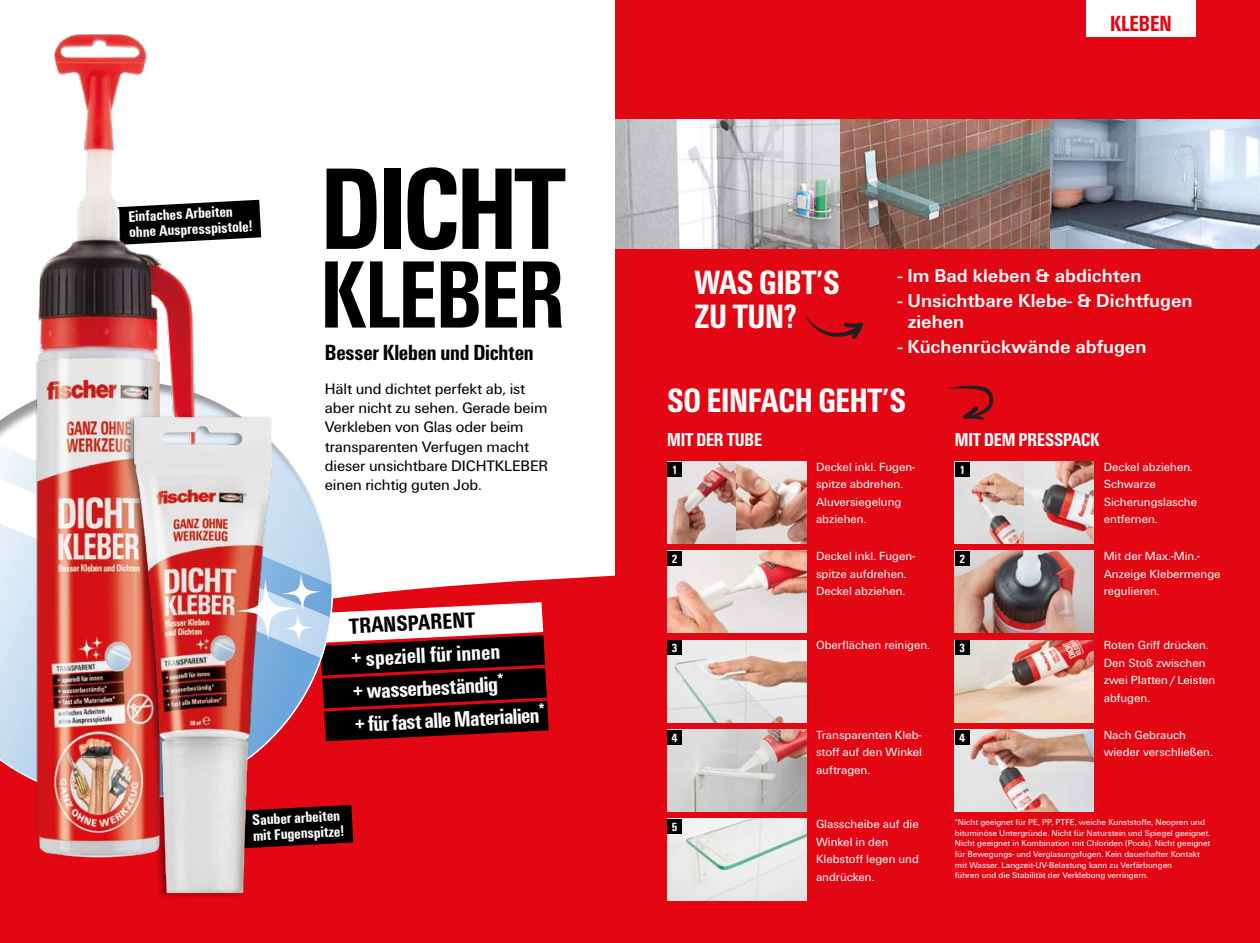
<style>
.page{position:relative;width:1260px;height:943px;background:#fff}
.page>*{position:absolute;margin:0;border:0;box-sizing:border-box;transform-origin:0 0}
.t1{font:700 condensed 120.4px "Fi We";letter-spacing:-.025em;color:#000;scale:.95 1}
.t2{font:700 condensed 99.05px "Fi We";letter-spacing:-.015em;color:#000;scale:.9 1}
.t3{font:700 condensed 35px/33.2px "Fi We";letter-spacing:-.01em;color:#fff;scale:.96 1}
.t4{font:700 condensed 22.75px "Fi We";color:#fff}
.t5{font:700 condensed 22.75px "Fi We";letter-spacing:-.01em;color:#000}
.t6{font:700 condensed 22.75px "Fi We";letter-spacing:-.01em;color:#e30613;scale:.96 1}
.t7{font:700 19.25px/21px "Fi We";color:#fff}
.t8{font:700 condensed 19.25px "Fi We";letter-spacing:-.01em;color:#fff;scale:.96 1}
.t9{font:15.75px/19.2px "Fi We";letter-spacing:-.01em;color:#000}
.t10{font:700 condensed 15.75px/15.8px "Fi We";color:#fff}
.t11{font:12.25px/17.5px "Fi We";color:#fff}
.t12{font:700 condensed 12.25px "Fi We";color:#fff}
.t13{font:8.75px/10.5px "Fi We";color:#fff}
</style>
<div class="page">
<img style="left:0;top:0;width:630px;height:943px">
<svg style="left:630px;top:0;width:630px;height:943px;background:#d73d45"></svg>
<p class="t10" style="left:128px;top:209px;width:125px;rotate:-3deg">Einfaches Arbeiten ohne Auspresspistole!</p>
<h1 class="t1" style="left:320px;top:140px;width:260px">DICHT</h1>
<h2 class="t2" style="left:320px;top:238px;width:274px">KLEBER</h2>
<h3 class="t3" style="left:694px;top:266px;width:153px">WAS GIBT’S<br>ZU TUN?</h3>
<h3 class="t5" style="left:325px;top:339px;width:210px">Besser Kleben und Dichten</h3>
<h3 class="t6" style="left:1110px;top:11px;width:66px">KLEBEN</h3>
<h3 class="t7" style="left:898px;top:266px;width:245px">- Im Bad kleben &amp; abdichten</h3>
<h3 class="t7" style="left:908px;top:291px;width:286px;text-indent:-10px">- Unsichtbare Klebe- &amp; Dichtfugen ziehen</h3>
<h3 class="t7" style="left:898px;top:337px;width:250px">- Küchenrückwände abfugen</h3>
<p class="t9" style="left:325px;top:379px;width:225px">Hält und dichtet perfekt ab, ist aber nicht zu sehen. Gerade beim<br>Verkleben von Glas oder beim transparenten Verfugen macht dieser unsichtbare DICHTKLEBER einen richtig guten Job.</p>
<h3 class="t5" style="left:348px;top:613px;width:128px;rotate:-3deg">TRANSPARENT</h3>
<h3 class="t4" style="left:350px;top:645px;width:151px;rotate:-3deg">+ speziell für innen</h3>
<h3 class="t4" style="left:352px;top:678px;width:153px;rotate:-3deg">+ wasserbeständig<sup>*</sup></h3>
<h3 class="t4" style="left:354px;top:711px;width:192px;rotate:-3deg">+ für fast alle Materialien<sup>*</sup></h3>
<h3 class="t3" style="left:667px;top:384px;width:250px">SO EINFACH GEHT’S</h3>
<h3 class="t8" style="left:667px;top:429px;width:100px">MIT DER TUBE</h3>
<h3 class="t8" style="left:955px;top:429px;width:152px">MIT DEM PRESSPACK</h3>
<p class="t11" style="left:816px;top:458px;width:101px">Deckel inkl. Fugen&shy;spitze abdrehen.<br>Aluversiegelung abziehen.</p>
<p class="t11" style="left:816px;top:547px;width:101px">Deckel inkl. Fugen&shy;spitze aufdrehen.<br>Deckel abziehen.</p>
<p class="t12" style="left:672px;top:462px;width:7px">1</p>
<p class="t12" style="left:960px;top:462px;width:7px">1</p>
<p class="t12" style="left:672px;top:552px;width:7px">2</p>
<p class="t12" style="left:960px;top:552px;width:7px">2</p>
<p class="t11" style="left:816px;top:636px;width:116px">Oberflächen reinigen.</p>
<p class="t12" style="left:672px;top:641px;width:7px">3</p>
<p class="t12" style="left:960px;top:641px;width:7px">3</p>
<p class="t11" style="left:816px;top:726px;width:108px;text-align:justify">Transparenten Kleb&shy;stoff auf den Winkel auftragen.</p>
<p class="t12" style="left:672px;top:730px;width:7px">4</p>
<p class="t12" style="left:960px;top:730px;width:7px">4</p>
<p class="t11" style="left:1104px;top:458px;width:95px">Deckel abziehen.<br>Schwarze<br>Sicherungslasche entfernen.</p>
<p class="t11" style="left:1104px;top:547px;width:118px">Mit der Max.-Min.-<br>Anzeige Klebermenge regulieren.</p>
<p class="t11" style="left:1104px;top:636px;width:113px">Roten Griff drücken.<br>Den Stoß zwischen zwei Platten/Leisten abfugen.</p>
<p class="t11" style="left:1104px;top:726px;width:111px">Nach Gebrauch wieder verschließen.</p>
<p class="t10" style="left:252px;top:812px;width:93px;rotate:-3deg">Sauber arbeiten mit Fugenspitze!</p>
<p class="t12" style="left:672px;top:819px;width:7px">5</p>
<p class="t11" style="left:816px;top:815px;width:104px">Glasscheibe auf die<br>Winkel in den<br>Klebstoff legen und andrücken.</p>
<p class="t13" style="left:955px;top:817px;width:257px">*Nicht geeignet für PE, PP, PTFE, weiche Kunststoffe, Neopren und bituminöse Untergründe. Nicht für Naturstein und Spiegel geeignet.<br>Nicht geeignet in Kombination mit Chloriden (Pools). Nicht geeignet für Bewegungs- und Verglasungsfugen. Kein dauerhafter Kontakt mit Wasser. Langzeit-UV-Belastung kann zu Verfärbungen<br>führen und die Stabilität der Verklebung verringern.</p>
</div>
